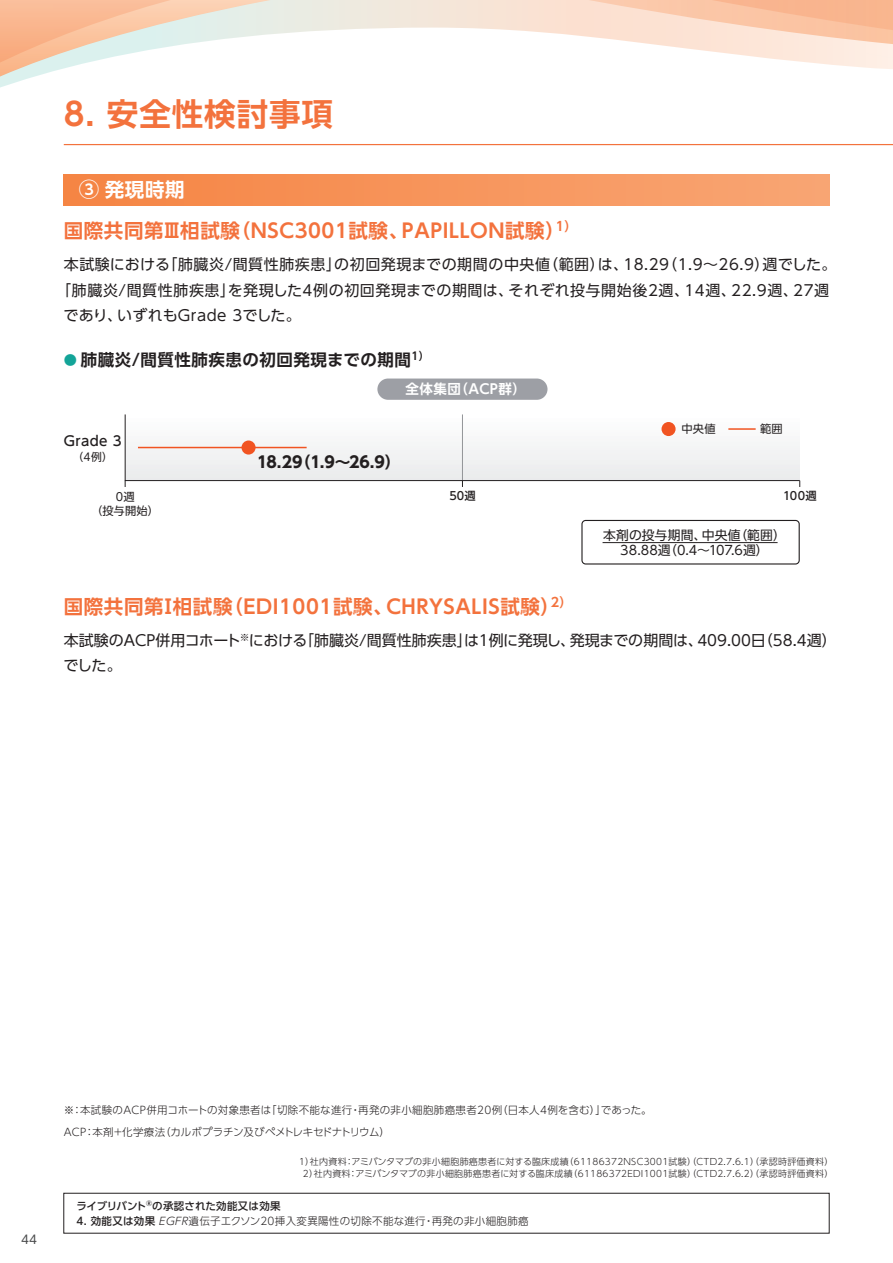
<style>
.page{position:relative;width:893px;height:1263px;background:#fff}
.page>*{position:absolute;margin:0;border:0;box-sizing:border-box;transform-origin:0 0}
.t1{font:700 31.5px "UD Shin Go Pr 6 N De";letter-spacing:.03em;color:#f3723d}
.t2{font:700 19.5px "UD Shin Go Pr 6 N De";letter-spacing:.03em;color:#f3723d}
.t3{font:700 19.5px "UD Shin Go Pr 6 N De";color:#fff}
.t4{font:700 16.5px "UD Shin Go Pr 6 N De";letter-spacing:.03em;color:#231f20}
.t5{font:700 15.75px "UD Shin Go Pr 6 N";color:#231f20}
.t6{font:15px/25.5px "UD Shin Go Pr 6 N";letter-spacing:.015em;color:#231f20}
.t7{font:15px "UD Shin Go Pr 6 N";letter-spacing:.035em;color:#231f20}
.t8{font:15px "UD Shin Go Pr 6 N";letter-spacing:.04em;color:#231f20}
.t9{font:700 13.5px "UD Shin Go Pr 6 N De";letter-spacing:.03em;color:#fff}
.t10{font:500 13.5px "UD Shin Go Pr 6 N";letter-spacing:.03em;color:#231f20}
.t11{font:12.9px/15.6px "UD Shin Go Pr 6 N";letter-spacing:.005em;color:#231f20;text-align:center}
.t12{font:12px "UD Shin Go Pr 6 N";color:#4b4c4d}
.t13{font:11.25px/14.2px "UD Shin Go Pr 6 N";letter-spacing:.015em;color:#231f20;text-align:center}
.t14{font:500 11.25px "UD Shin Go Pr 6 N";letter-spacing:.02em;color:#231f20}
.t15{font:10.8px "UD Shin Go Pr 6 N";color:#231f20}
.t16{font:300 10.5px "UD Shin Go Pr 6 N";letter-spacing:.03em;color:#231f20}
.t17{font:300 10.5px "UD Shin Go Pr 6 N";letter-spacing:-.01em;color:#231f20}
.t18{font:500 10.5px "UD Shin Go Pr 6 N";letter-spacing:.01em;color:#231f20}
.t19{font:300 9px/12.8px "UD Shin Go Pr 6 N";letter-spacing:.03em;color:#231f20;text-align:center}
.s1{font-size:20.4px}
.s2{font-size:13.2px;color:#13a498}
.s3{font-weight:500}
</style>
<div class="page">
<svg style="left:0;top:0;width:737px;height:146px"></svg>
<svg style="left:450px;top:0;width:443px;height:84px"></svg>
<hr style="left:64px;top:144px;width:829px;height:1px;background:#f3723d">
<div style="left:64px;top:174px;width:765px;height:31px;background:linear-gradient(to right,#f58444,#f9a574)"></div>
<svg style="left:581px;top:520px;width:219px;height:44px"></svg>
<hr style="left:603px;top:542px;width:175px;height:1px;background:#231f20">
<svg style="left:124px;top:414px;width:676px;height:67px"></svg>
<div style="left:377px;top:378px;width:170px;height:22px;background:#9d9fa5;border-radius:11px"></div>
<div style="left:64px;top:1193px;width:765px;height:40px;border:1px solid #231f20"></div>
<h1 class="t1" style="left:64px;top:89px;width:271px">8. 安全性検討事項</h1>
<h2 class="t3" style="left:79px;top:174px;width:107px"><span class="s1">③</span> 発現時期</h2>
<h2 class="t2" style="left:64px;top:215px;width:515px">国際共同第Ⅲ相試験（NSC3001試験、PAPILLON試験）<sup>1）</sup></h2>
<h3 class="t7" style="left:64px;top:252px;width:774px">本試験における「肺臓炎/間質性肺疾患」の初回発現までの期間の中央値（範囲）は、18.29（1.9～26.9）週でした。</h3>
<h3 class="t8" style="left:56px;top:278px;width:774px">「肺臓炎/間質性肺疾患」を発現した4例の初回発現までの期間は、それぞれ投与開始後2週、14週、22.9週、27週</h3>
<h3 class="t6" style="left:64px;top:302px;width:239px">であり、いずれもGrade 3でした。</h3>
<h3 class="t4" style="left:64px;top:346px;width:367px"><span class="s2">●</span> 肺臓炎/間質性肺疾患の初回発現までの期間<sup>1）</sup></h3>
<h3 class="t9" style="left:406px;top:378px;width:122px">全体集団（ACP群）</h3>
<h3 class="t10" style="left:64px;top:430px;width:60px">Grade 3</h3>
<p class="t15" style="left:73px;top:448px;width:42px">（4例）</p>
<h3 class="t5" style="left:257px;top:450px;width:145px">18.29（1.9～26.9）</h3>
<p class="t13" style="left:681px;top:421px;width:36px">中央値</p>
<p class="t13" style="left:760px;top:421px;width:24px">範囲</p>
<p class="t13" style="left:91px;top:489px;width:69px">0週<br>（投与開始）</p>
<p class="t14" style="left:449px;top:486px;width:28px">50週</p>
<p class="t14" style="left:783px;top:486px;width:35px">100週</p>
<h3 class="t11" style="left:603px;top:527px;width:184px">本剤の投与期間、中央値（範囲）<br>38.88週（0.4～107.6週）</h3>
<h2 class="t2" style="left:64px;top:591px;width:510px">国際共同第Ⅰ相試験（EDI1001試験、CHRYSALIS試験）<sup>2）</sup></h2>
<h3 class="t6" style="left:64px;top:627px;width:775px">本試験のACP併用コホート<sup>※</sup>における「肺臓炎/間質性肺疾患」は1例に発現し、発現までの期間は、409.00日（58.4週）でした。</h3>
<h3 class="t12" style="left:21px;top:1229px;width:17px">44</h3>
<p class="t16" style="left:64px;top:1101px;width:589px">※：本試験のACP併用コホートの対象患者は「切除不能な進行・再発の非小細胞肺癌患者20例（日本人4例を含む）」であった。</p>
<p class="t17" style="left:64px;top:1123px;width:328px">ACP：本剤＋化学療法（カルボプラチン及びペメトレキセドナトリウム）</p>
<p class="t19" style="left:298px;top:1154px;width:537px">１）社内資料：アミバンタマブの非小細胞肺癌患者に対する臨床成績（61186372NSC3001試験）（CTD2.7.6.1）（承認時評価資料）<br>2）社内資料：アミバンタマブの非小細胞肺癌患者に対する臨床成績（61186372EDI1001試験）（CTD2.7.6.2）（承認時評価資料）</p>
<p class="t18" style="left:76px;top:1197px;width:206px">ライブリバント<sup>®</sup>の承認された効能又は効果</p>
<p class="t16" style="left:77px;top:1212px;width:454px"><span class="s3">4. 効能又は効果</span> EGFR遺伝子エクソン20挿入変異陽性の切除不能な進行・再発の非小細胞肺癌</p>
</div>
